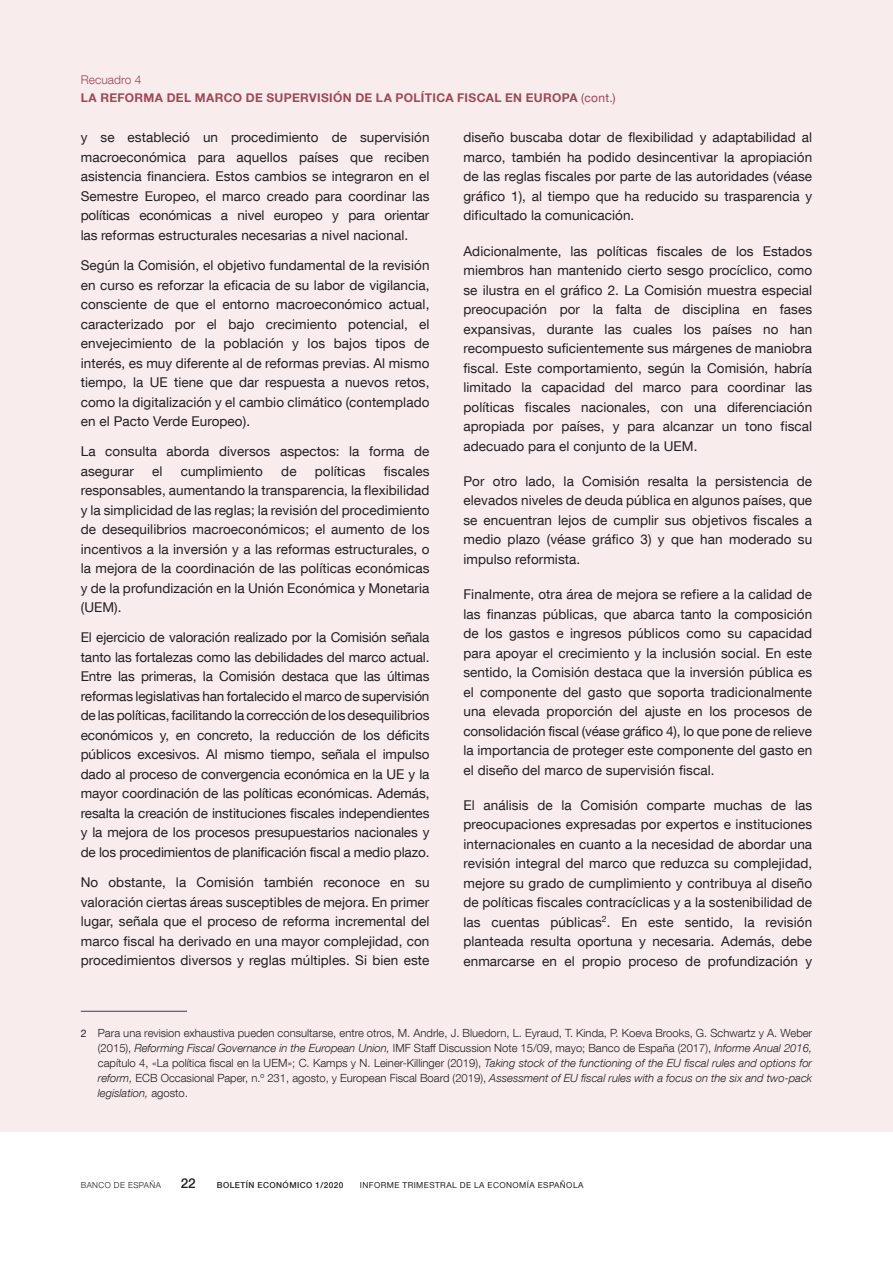
<style>
.page{position:relative;width:893px;height:1263px;background:#fff}
.page>*{position:absolute;margin:0;border:0;box-sizing:border-box;transform-origin:0 0}
.Texto_recuadro{font:13.5px/19.5px "Bd E Neue Helvetica";letter-spacing:.005em;color:#231f20;text-align:justify}
.t1{font:500 13.5px "Bd E Neue Helvetica";color:#231f20}
.Título_recuadro{font:700 12px "Bd E Neue Helvetica";letter-spacing:.03em;color:#9d4855}
.Numero_recuadro{font:300 12px "Bd E Neue Helvetica";letter-spacing:.005em;color:#9d4855}
.Citas_recuadro{font:300 11.25px/15px "Bd E Neue Helvetica";color:#231f20;text-align:justify}
.t2{font:8.25px "Bd E Neue Helvetica";letter-spacing:.05em;color:#231f20}
.t3{font:500 8.25px "Bd E Neue Helvetica";letter-spacing:.05em;color:#231f20}
.t4{font:300 8.25px "Bd E Neue Helvetica";letter-spacing:.05em;color:#231f20}
.s1{font-weight:400}
.s2{font-weight:400;font-size:10.5px}
.s3{font-style:italic}
</style>
<div class="page">
<div style="left:0;top:0;width:893px;height:1131px;background:#f9eced"></div>
<hr style="left:81px;top:1011px;width:106px;height:1px;background:#3e3e3f">
<p class="Numero_recuadro" style="left:81px;top:72px;width:62px">Recuadro 4</p>
<p class="Título_recuadro" style="left:81px;top:90px;width:536px">LA REFORMA DEL MARCO DE SUPERVISIÓN DE LA POLÍTICA FISCAL EN EUROPA <span class="s1">(cont.)</span></p>
<p class="Texto_recuadro" style="left:81px;top:128px;width:350px">y se estableció un procedimiento de supervisión macroeconómica para aquellos países que reciben asistencia financiera. Estos cambios se integraron en el Semestre Europeo, el marco creado para coordinar las políticas económicas a nivel europeo y para orientar las reformas estructurales necesarias a nivel nacional.</p>
<p class="Texto_recuadro" style="left:81px;top:255px;width:350px">Según la Comisión, el objetivo fundamental de la revisión en curso es reforzar la eficacia de su labor de vigilancia, consciente de que el entorno macroeconómico actual, caracterizado por el bajo crecimiento potencial, el envejecimiento de la población y los bajos tipos de interés, es muy diferente al de reformas previas. Al mismo tiempo, la UE tiene que dar respuesta a nuevos retos, como la digitalización y el cambio climático (contemplado en el Pacto Verde Europeo).</p>
<p class="Texto_recuadro" style="left:81px;top:441px;width:350px">La consulta aborda diversos aspectos: la forma de asegurar</p>
<p class="Texto_recuadro" style="left:463px;top:128px;width:350px">diseño buscaba dotar de flexibilidad y adaptabilidad al marco, también ha podido desincentivar la apropiación de las reglas fiscales por parte de las autoridades (véase gráfico 1), al tiempo que ha reducido su trasparencia y dificultado la comunicación.</p>
<p class="Texto_recuadro" style="left:463px;top:241px;width:350px">Adicionalmente, las políticas fiscales de los Estados miembros han mantenido cierto sesgo procíclico, como se ilustra en el gráfico 2. La Comisión muestra especial preocupación por la falta de disciplina en fases expansivas, durante las cuales los países no han recompuesto suficientemente sus márgenes de maniobra fiscal. Este comportamiento, según la Comisión, habría limitado la capacidad del marco para coordinar las políticas fiscales nacionales, con una diferenciación apropiada por países, y para alcanzar un tono fiscal adecuado para el conjunto de la UEM.</p>
<p class="Texto_recuadro" style="left:463px;top:471px;width:350px">Por otro lado, la Comisión resalta la persistencia de elevados niveles de deuda pública en algunos países, que se encuentran lejos de cumplir sus objetivos fiscales a medio plazo (véase gráfico 3) y que han moderado su impulso reformista.</p>
<p class="Texto_recuadro" style="left:463px;top:584px;width:350px">Finalmente, otra área de mejora se refiere a la calidad de las finanzas públicas, que abarca tanto la composición de los gastos e ingresos públicos como su capacidad para apoyar el crecimiento y la inclusión social. En este sentido, la Comisión destaca que la inversión pública es el componente del gasto que soporta tradicionalmente una elevada proporción del ajuste en los procesos de consolidación fiscal (véase gráfico 4), lo que pone de relieve la importancia de proteger este componente del gasto en el diseño del marco de supervisión fiscal.</p>
<p class="Texto_recuadro" style="left:463px;top:795px;width:350px">El análisis de la Comisión comparte muchas de las preocupaciones expresadas por expertos e instituciones internacionales en cuanto a la necesidad de abordar una revisión integral del marco que reduzca su complejidad, mejore su grado de cumplimiento y contribuya al diseño de políticas fiscales contracíclicas y a la sostenibilidad de las cuentas públicas<sup>2</sup>. En este sentido, la revisión planteada resulta oportuna y necesaria. Además, debe enmarcarse en el propio proceso de profundización y</p>
<p class="Texto_recuadro" style="left:152px;top:461px;width:12px">el</p>
<p class="Texto_recuadro" style="left:181px;top:461px;width:84px">cumplimiento</p>
<p class="Texto_recuadro" style="left:281px;top:461px;width:17px">de</p>
<p class="Texto_recuadro" style="left:315px;top:461px;width:52px">políticas</p>
<p class="Texto_recuadro" style="left:81px;top:461px;width:350px;text-indent:303px">fiscales responsables, aumentando la transparencia, la flexibilidad y la simplicidad de las reglas; la revisión del procedimiento de desequilibrios macroeconómicos; el aumento de los incentivos a la inversión y a las reformas estructurales, o la mejora de la coordinación de las políticas económicas y de la profundización en la Unión Económica y Monetaria (UEM).</p>
<p class="Texto_recuadro" style="left:81px;top:627px;width:350px">El ejercicio de valoración realizado por la Comisión señala tanto las fortalezas como las debilidades del marco actual.<br>Entre las primeras, la Comisión destaca que las últimas reformas legislativas han fortalecido el marco de supervisión de las políticas, facilitando la corrección de los desequilibrios económicos y, en concreto, la reducción de los déficits públicos excesivos. Al mismo tiempo, señala el impulso dado al proceso de convergencia económica en la UE y la mayor coordinación de las políticas económicas. Además, resalta la creación de instituciones fiscales independientes y la mejora de los procesos presupuestarios nacionales y de los procedimientos de planificación fiscal a medio plazo.</p>
<p class="Texto_recuadro" style="left:81px;top:872px;width:350px">No obstante, la Comisión también reconoce en su valoración ciertas áreas susceptibles de mejora. En primer lugar, señala que el proceso de reforma incremental del marco fiscal ha derivado en una mayor complejidad, con procedimientos diversos y reglas múltiples. Si bien este</p>
<p class="Citas_recuadro" style="left:98px;top:1025px;width:716px;text-indent:-17px"><span class="s2">2</span> Para una revision exhaustiva pueden consultarse, entre otros, M. Andrle, J. Bluedorn, L. Eyraud, T. Kinda, P. Koeva Brooks, G. Schwartz y A. Weber (2015), <span class="s3">Reforming Fiscal Governance in the European Union,</span> IMF Staff Discussion Note 15/09, mayo; Banco de España (2017), <span class="s3">Informe Anual 2016, </span>capítulo 4, «La política fiscal en la UEM»; C. Kamps y N. Leiner-Killinger (2019), <span class="s3">Taking stock of the functioning of the EU fiscal rules and options for reform,</span> ECB Occasional Paper, n.º 231, agosto, y European Fiscal Board (2019), <span class="s3">Assessment of EU fiscal rules with a focus on the six and two-pack legislation,</span> agosto.</p>
<p class="t4" style="left:81px;top:1180px;width:82px">BANCO DE ESPAÑA</p>
<p class="t1" style="left:181px;top:1175px;width:16px">22</p>
<p class="t3" style="left:217px;top:1180px;width:128px">BOLETÍN ECONÓMICO 1/2020</p>
<p class="t2" style="left:360px;top:1180px;width:225px">INFORME TRIMESTRAL DE LA ECONOMÍA ESPAÑOLA</p>
</div>
